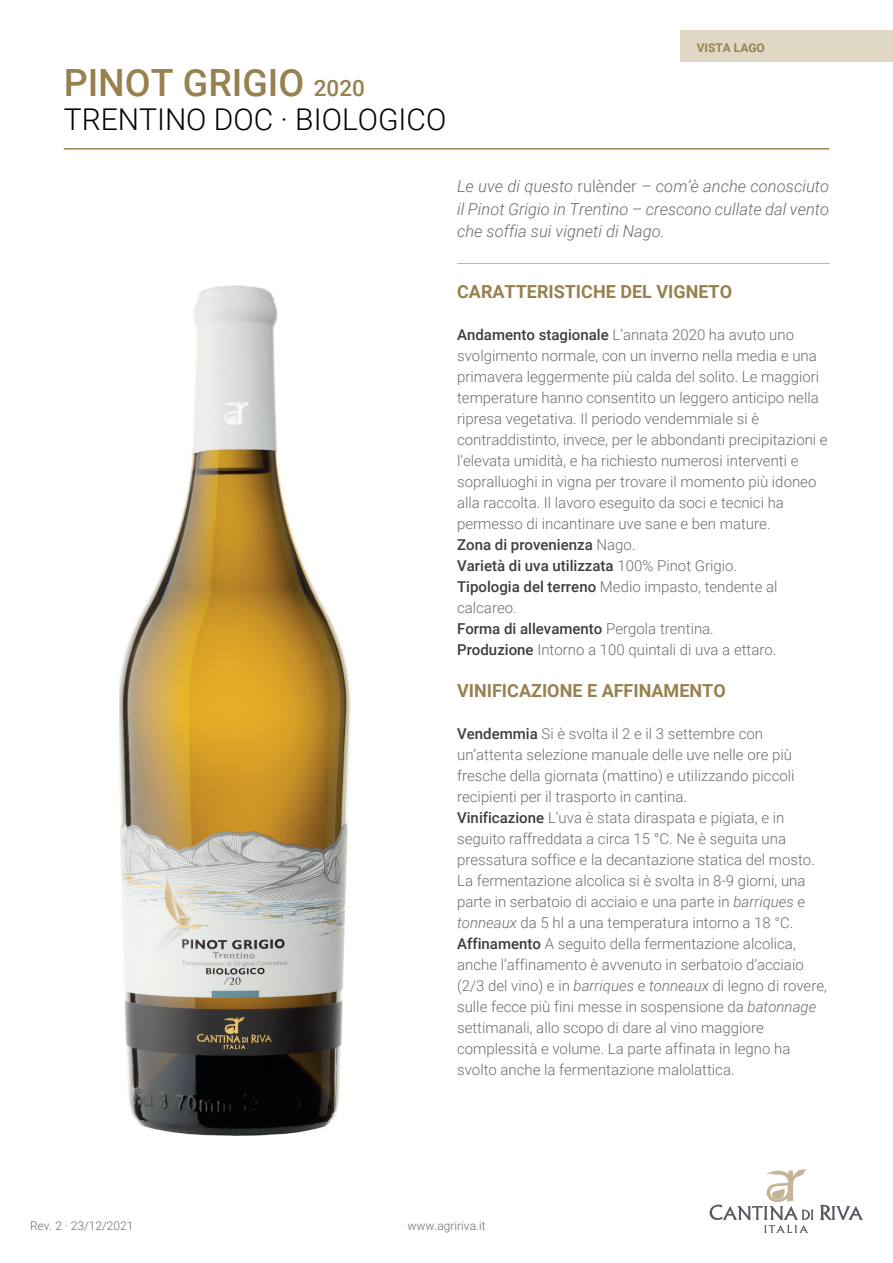
<style>
.page{position:relative;width:893px;height:1263px;background:#fff}
.page>*{position:absolute;margin:0;border:0;box-sizing:border-box;transform-origin:0 0}
.t1{font:500 37.5px "Roboto";color:#978150}
.t2{font:300 30px "Roboto";color:#000002}
.t3{font:700 18px "Roboto";color:#978150}
.t4{font:italic 300 16.5px/22.5px "Roboto";color:#6c6d70;text-align:justify}
.t5{font:300 15px/21px "Roboto";color:#6c6d70}
.t6{font:300 12px "Roboto";color:#6c6d70}
.t7{font:700 12px "Roboto";color:#978150}
.s1{font-size:22.5px}
.s2{font-style:normal}
.s3{font-weight:500;color:#3e3e3f}
.s4{font-style:italic}
</style>
<div class="page">
<hr style="left:64px;top:148px;width:765px;height:2px;background:#978150">
<svg style="left:710px;top:1169px;width:153px;height:64px"></svg>
<hr style="left:457px;top:263px;width:372px;height:1px;background:#c5b597">
<div style="left:680px;top:30px;width:213px;height:31px;background:#e1d7c5"></div>
<img style="left:119px;top:285px;width:231px;height:851px">
<h1 class="t1" style="left:64px;top:56px;width:303px">PINOT GRIGIO <span class="s1">2020</span></h1>
<h2 class="t2" style="left:64px;top:99px;width:384px">TRENTINO DOC · BIOLOGICO</h2>
<p class="t7" style="left:697px;top:39px;width:70px">VISTA LAGO</p>
<p class="t4" style="left:457px;top:175px;width:373px">Le uve di questo <span class="s2">rulènder</span> – com’è anche conosciuto il Pinot Grigio in Trentino – crescono cullate dal vento che soffia sui vigneti di Nago.</p>
<p class="t3" style="left:457px;top:279px;width:276px">CARATTERISTICHE DEL VIGNETO</p>
<p class="t5" style="left:457px;top:324px;width:372px"><span class="s3">Andamento stagionale</span> L’annata 2020 ha avuto uno svolgimento normale, con un inverno nella media e una primavera leggermente più calda del solito. Le maggiori temperature hanno consentito un leggero anticipo nella ripresa vegetativa. Il periodo vendemmiale si è contraddistinto, invece, per le abbondanti precipitazioni e l’elevata umidità, e ha richiesto numerosi interventi e sopralluoghi in vigna per trovare il momento più idoneo alla raccolta. Il lavoro eseguito da soci e tecnici ha permesso di incantinare uve sane e ben mature.<br><span class="s3">Zona di provenienza</span> Nago.<br><span class="s3">Varietà di uva utilizzata</span> 100% Pinot Grigio.<br><span class="s3">Tipologia del terreno</span> Medio impasto, tendente al calcareo.<br><span class="s3">Forma di allevamento</span> Pergola trentina.<br><span class="s3">Produzione</span> Intorno a 100 quintali di uva a ettaro.</p>
<p class="t3" style="left:457px;top:678px;width:270px">VINIFICAZIONE E AFFINAMENTO</p>
<p class="t5" style="left:457px;top:723px;width:371px"><span class="s3">Vendemmia</span> Si è svolta il 2 e il 3 settembre con un’attenta selezione manuale delle uve nelle ore più fresche della giornata (mattino) e utilizzando piccoli recipienti per il trasporto in cantina.<br><span class="s3">Vinificazione</span> L’uva è stata diraspata e pigiata, e in seguito raffreddata a circa 15 °C. Ne è seguita una pressatura soffice e la decantazione statica del mosto.<br>La fermentazione alcolica si è svolta in 8-9 giorni, una parte in serbatoio di acciaio e una parte in <span class="s4">barriques</span> e <span class="s4">tonneaux</span> da 5 hl a una temperatura intorno a 18 °C.<br><span class="s3">Affinamento</span> A seguito della fermentazione alcolica, anche l’affinamento è avvenuto in serbatoio d’acciaio (2/3 del vino) e in <span class="s4">barriques</span> e <span class="s4">tonneaux</span> di legno di rovere, sulle fecce più fini messe in sospensione da <span class="s4">batonnage </span>settimanali, allo scopo di dare al vino maggiore complessità e volume. La parte affinata in legno ha svolto anche la fermentazione malolattica.</p>
<p class="t6" style="left:30px;top:1217px;width:105px">Rev. 2 · 23/12/2021</p>
<p class="t6" style="left:407px;top:1217px;width:80px">www.agririva.it</p>
</div>
